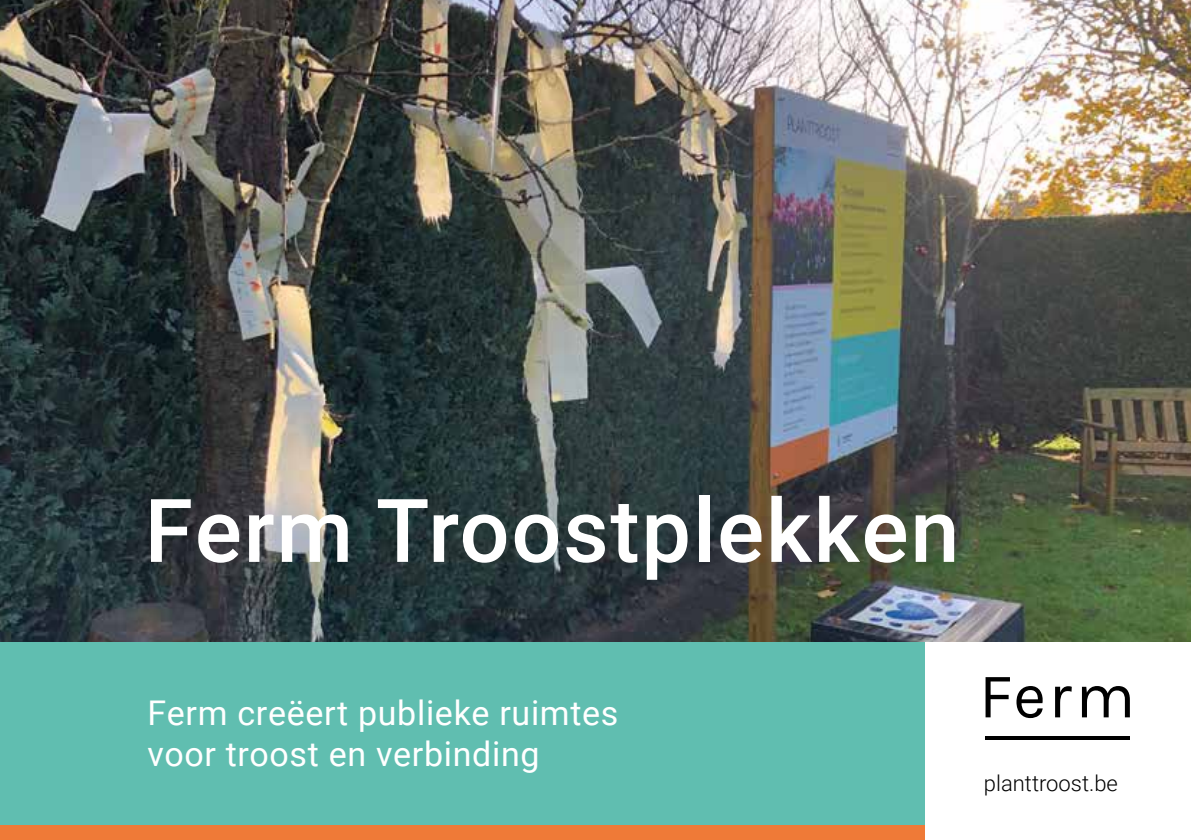
<style>
.page{position:relative;width:1191px;height:840px;background:#fff}
.page>*{position:absolute;margin:0;border:0;box-sizing:border-box;transform-origin:0 0}
.t1{font:500 88px "Roboto";letter-spacing:.02em;color:#fff}
.t2{font:34px/40.8px "Roboto";letter-spacing:.02em;color:#fff}
.t3{font:300 22px "Roboto";color:#000}
</style>
<div class="page">
<div style="left:0;top:641px;width:924px;height:198px;background:#60beb0"></div>
<div style="left:0;top:825px;width:924px;height:14px;background:#ef7a37"></div>
<img style="left:0;top:0;width:1191px;height:641px">
<svg style="left:985px;top:677px;width:25px;height:40px"></svg>
<svg style="left:1016px;top:686px;width:27px;height:31px"></svg>
<svg style="left:1055px;top:686px;width:16px;height:31px"></svg>
<svg style="left:1082px;top:686px;width:47px;height:31px"></svg>
<svg style="left:985px;top:736px;width:144px;height:3px"></svg>
<h1 class="t1" style="left:145px;top:468px;width:816px">Ferm Troostplekken</h1>
<p class="t2" style="left:147px;top:691px;width:472px">Ferm creëert publieke ruimtes voor troost en verbinding</p>
<p class="t3" style="left:984px;top:767px;width:135px">planttroost.be</p>
</div>
